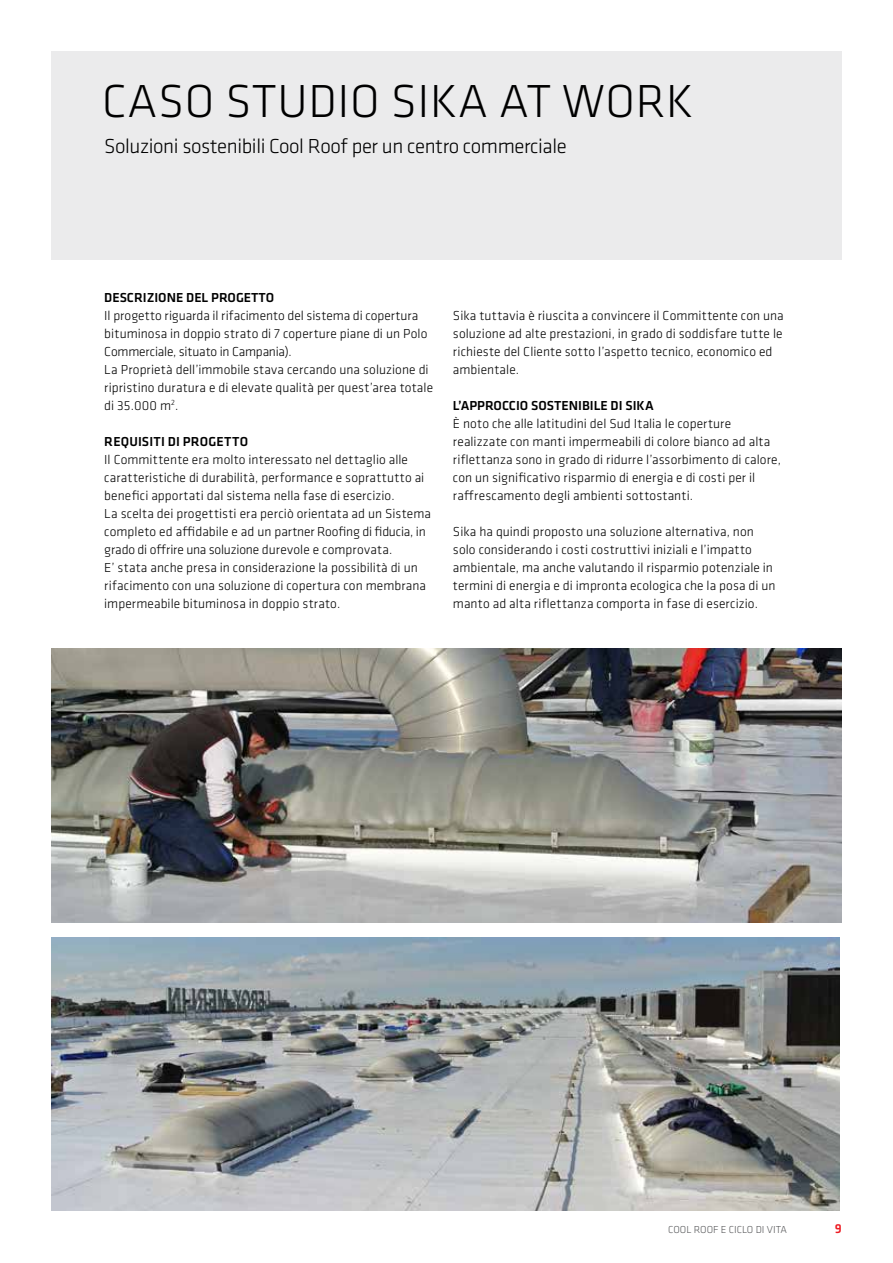
<style>
.page{position:relative;width:893px;height:1263px;background:#fff}
.page>*{position:absolute;margin:0;border:0;box-sizing:border-box;transform-origin:0 0}
.t1{font:300 48px "Klavika";letter-spacing:.015em;color:#000}
.t2{font:300 21px "Klavika";letter-spacing:-.02em;color:#000}
.t3{font:300 13.5px/18px "Klavika";letter-spacing:.005em;color:#000}
.t4{font:500 13.5px "Klavika";color:#000}
.t5{font:500 13.5px "Klavika";color:#ed1d24}
.t6{font:300 10.5px "Klavika";color:#58595b}
</style>
<div class="page">
<div style="left:51px;top:51px;width:791px;height:208px;background:#e6e7e8"></div>
<img style="left:52px;top:648px;width:789px;height:274px">
<img style="left:52px;top:938px;width:788px;height:273px">
<h1 class="t1" style="left:102px;top:72px;width:593px">CASO STUDIO SIKA AT WORK</h1>
<h2 class="t2" style="left:104px;top:133px;width:464px">Soluzioni sostenibili Cool Roof per un centro commerciale</h2>
<p class="t4" style="left:104px;top:288px;width:171px">DESCRIZIONE DEL PROGETTO</p>
<p class="t3" style="left:104px;top:306px;width:330px">Il progetto riguarda il rifacimento del sistema di copertura bituminosa in doppio strato di 7 coperture piane di un Polo Commerciale, situato in Campania).<br>La Proprietà dell’immobile stava cercando una soluzione di ripristino duratura e di elevate qualità per quest’area totale di 35.000 m<sup>2</sup>.</p>
<p class="t4" style="left:104px;top:432px;width:146px">REQUISITI DI PROGETTO</p>
<p class="t3" style="left:104px;top:450px;width:328px">Il Committente era molto interessato nel dettaglio alle caratteristiche di durabilità, performance e soprattutto ai benefici apportati dal sistema nella fase di esercizio.<br>La scelta dei progettisti era perciò orientata ad un Sistema completo ed affidabile e ad un partner Roofing di fiducia, in grado di offrire una soluzione durevole e comprovata.<br>E’ stata anche presa in considerazione la possibilità di un rifacimento con una soluzione di copertura con membrana impermeabile bituminosa in doppio strato.</p>
<p class="t3" style="left:453px;top:306px;width:332px">Sika tuttavia è riuscita a convincere il Committente con una soluzione ad alte prestazioni, in grado di soddisfare tutte le richieste del Cliente sotto l’aspetto tecnico, economico ed ambientale.</p>
<p class="t4" style="left:453px;top:396px;width:202px">L’APPROCCIO SOSTENIBILE DI SIKA</p>
<p class="t3" style="left:453px;top:414px;width:329px">È noto che alle latitudini del Sud Italia le coperture realizzate con manti impermeabili di colore bianco ad alta riflettanza sono in grado di ridurre l’assorbimento di calore, con un significativo risparmio di energia e di costi per il raffrescamento degli ambienti sottostanti.</p>
<p class="t3" style="left:453px;top:522px;width:324px">Sika ha quindi proposto una soluzione alternativa, non solo considerando i costi costruttivi iniziali e l’impatto ambientale, ma anche valutando il risparmio potenziale in termini di energia e di impronta ecologica che la posa di un manto ad alta riflettanza comporta in fase di esercizio.</p>
<p class="t6" style="left:668px;top:1223px;width:120px">COOL ROOF E CICLO DI VITA</p>
<p class="t5" style="left:835px;top:1219px;width:9px">9</p>
</div>
